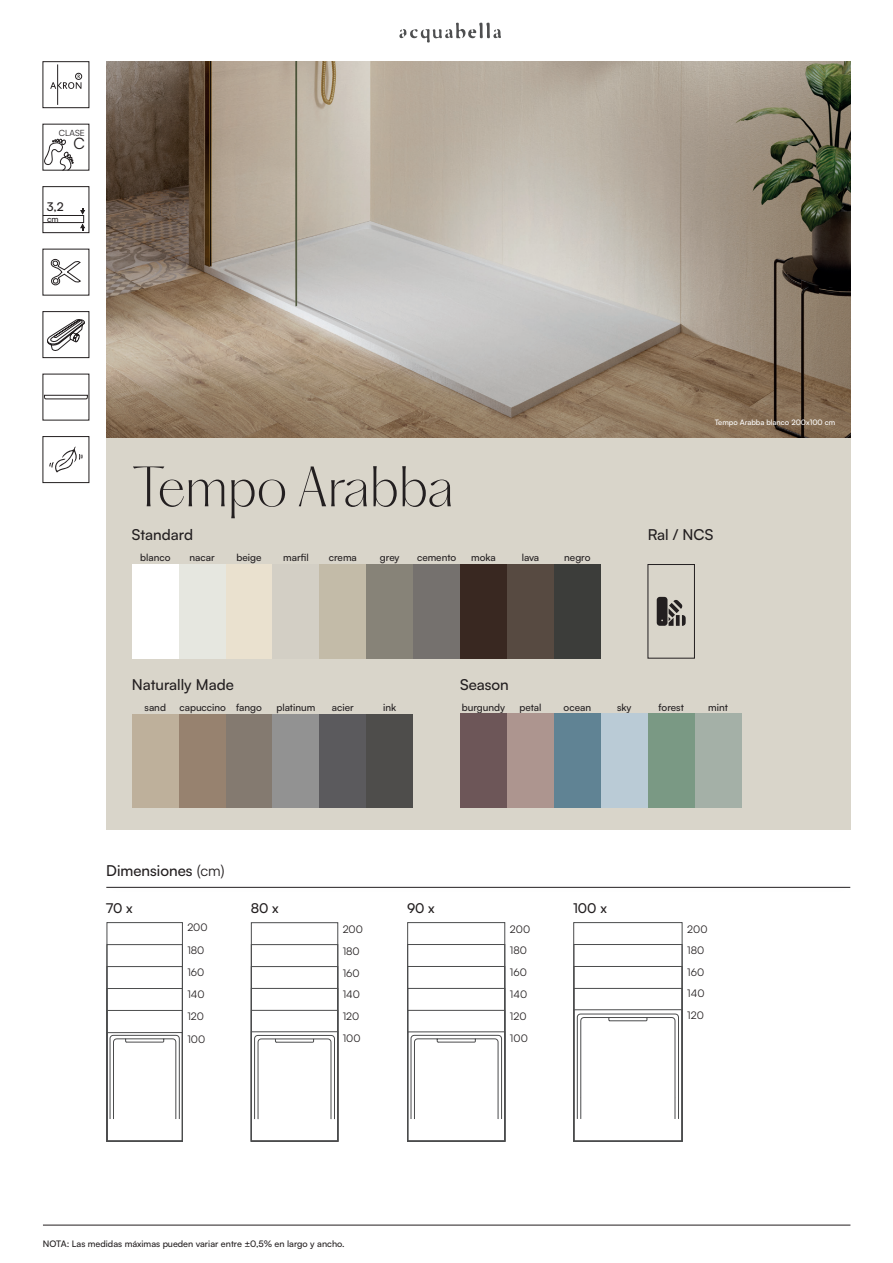
<style>
.page{position:relative;width:893px;height:1263px;background:#fff}
.page>*{position:absolute;margin:0;border:0;box-sizing:border-box;transform-origin:0 0}
.t1{font:200 51px "PP Hatton";color:#231f20}
.t2{font:15.75px "Satoshi";color:#231f20}
.t3{font:500 15px "Satoshi";color:#231f20}
.t4{font:500 13.5px "Satoshi";color:#231f20}
.t5{font:500 12px "Satoshi";color:#231f20}
.t6{font:10.5px "Satoshi";color:#231f20}
.t7{font:500 9.9px "Satoshi";color:#231f20}
.t8{font:500 9px "Satoshi";color:#231f20}
.t9{font:8.55px "Satoshi";color:#231f20}
.t10{font:500 8.25px "Satoshi";color:#231f20}
.pie_de_pág{font:500 7.5px "Satoshi";color:#fff}
.s1{font-weight:400}
</style>
<div class="page">
<svg style="left:399px;top:23px;width:102px;height:20px"></svg>
<hr style="left:43px;top:1225px;width:807px;height:1px;background:#231f20">
<div style="left:106px;top:438px;width:744px;height:392px;background:#d9d5ca"></div>
<hr style="left:106px;top:887px;width:744px;height:1px;background:#231f20">
<div style="left:43px;top:61px;width:46px;height:47px;border:1px solid #231f20"></div>
<div style="left:75px;top:73px;width:7px;height:7px;border:1px solid #231f20;border-radius:50%"></div>
<svg style="left:50px;top:64px;width:31px;height:41px"></svg>
<div style="left:132px;top:564px;width:47px;height:94px;background:#fff"></div>
<div style="left:179px;top:564px;width:47px;height:94px;background:#e6e7e0"></div>
<div style="left:226px;top:564px;width:47px;height:94px;background:#eae1cf"></div>
<div style="left:273px;top:564px;width:46px;height:94px;background:#d3cfc5"></div>
<div style="left:319px;top:564px;width:47px;height:94px;background:#c3bba8"></div>
<div style="left:132px;top:714px;width:47px;height:94px;background:#beb09b"></div>
<div style="left:179px;top:714px;width:47px;height:94px;background:#97826f"></div>
<div style="left:226px;top:714px;width:46px;height:94px;background:#847a70"></div>
<div style="left:272px;top:714px;width:47px;height:94px;background:#929292"></div>
<div style="left:319px;top:714px;width:47px;height:94px;background:#5b5a5d"></div>
<div style="left:366px;top:714px;width:47px;height:94px;background:#4e4d4b"></div>
<div style="left:366px;top:564px;width:47px;height:94px;background:#878378"></div>
<div style="left:413px;top:564px;width:47px;height:94px;background:#75716e"></div>
<div style="left:460px;top:564px;width:47px;height:94px;background:#392821"></div>
<div style="left:507px;top:564px;width:47px;height:94px;background:#574a41"></div>
<div style="left:554px;top:564px;width:47px;height:94px;background:#3c3d3a"></div>
<div style="left:648px;top:564px;width:47px;height:94px;border:1px solid #231f20"></div>
<svg style="left:657px;top:597px;width:29px;height:29px"></svg>
<div style="left:460px;top:714px;width:47px;height:94px;background:#6d5658"></div>
<div style="left:507px;top:714px;width:47px;height:94px;background:#ad958f"></div>
<div style="left:554px;top:714px;width:47px;height:94px;background:#608394"></div>
<div style="left:601px;top:714px;width:47px;height:94px;background:#bacbd6"></div>
<div style="left:648px;top:714px;width:47px;height:94px;background:#7a9984"></div>
<div style="left:695px;top:714px;width:47px;height:94px;background:#a4b0a7"></div>
<img style="left:106px;top:61px;width:744px;height:377px">
<svg style="left:51px;top:259px;width:30px;height:27px"></svg>
<div style="left:43px;top:311px;width:46px;height:47px;border:1px solid #231f20"></div>
<div style="left:43px;top:186px;width:46px;height:47px;border:1px solid #231f20"></div>
<svg style="left:80px;top:208px;width:5px;height:7px"></svg>
<svg style="left:79px;top:223px;width:6px;height:7px"></svg>
<div style="left:43px;top:215px;width:41px;height:8px;border:1px solid #231f20"></div>
<svg style="left:43px;top:139px;width:31px;height:32px"></svg>
<svg style="left:44px;top:398px;width:44px;height:2px"></svg>
<div style="left:44px;top:395px;width:44px;height:3px;border:1px solid #231f20"></div>
<div style="left:43px;top:436px;width:46px;height:47px;border:1px solid #231f20"></div>
<svg style="left:49px;top:447px;width:34px;height:26px"></svg>
<div style="left:107px;top:922px;width:76px;height:219px;border:1px solid #4b4c4d"></div>
<div style="left:251px;top:922px;width:87px;height:219px;border:1px solid #4b4c4d"></div>
<div style="left:573px;top:922px;width:109px;height:219px;border:1px solid #4b4c4d"></div>
<div style="left:407px;top:922px;width:98px;height:219px;border:1px solid #4b4c4d"></div>
<div style="left:573px;top:1009px;width:109px;height:132px;border:1px solid #4b4c4d"></div>
<div style="left:251px;top:1031px;width:87px;height:110px;border:1px solid #4b4c4d"></div>
<div style="left:107px;top:1032px;width:76px;height:109px;border:1px solid #4b4c4d"></div>
<div style="left:407px;top:1031px;width:98px;height:110px;border:1px solid #4b4c4d"></div>
<svg style="left:109px;top:1034px;width:71px;height:85px"></svg>
<svg style="left:254px;top:1034px;width:81px;height:86px"></svg>
<svg style="left:410px;top:1034px;width:92px;height:85px"></svg>
<svg style="left:577px;top:1013px;width:102px;height:106px"></svg>
<svg style="left:47px;top:319px;width:38px;height:32px"></svg>
<p class="t9" style="left:59px;top:127px;width:28px">CLASE</p>
<p class="t2" style="left:73px;top:132px;width:13px">C</p>
<p class="t5" style="left:47px;top:198px;width:18px">3,2</p>
<p class="t10" style="left:47px;top:213px;width:13px">cm</p>
<p class="t1" style="left:132px;top:455px;width:323px">Tempo Arabba</p>
<h3 class="t3" style="left:132px;top:524px;width:63px">Standard</h3>
<p class="t7" style="left:140px;top:551px;width:32px">blanco</p>
<p class="t7" style="left:190px;top:551px;width:27px">nacar</p>
<p class="t7" style="left:237px;top:551px;width:26px">beige</p>
<p class="t7" style="left:283px;top:551px;width:27px">marfil</p>
<p class="t7" style="left:329px;top:551px;width:30px">crema</p>
<p class="t7" style="left:380px;top:551px;width:21px">grey</p>
<p class="t7" style="left:417px;top:551px;width:41px">cemento</p>
<p class="t7" style="left:471px;top:551px;width:26px">moka</p>
<p class="t7" style="left:522px;top:551px;width:19px">lava</p>
<p class="t7" style="left:564px;top:551px;width:28px">negro</p>
<h3 class="t3" style="left:132px;top:674px;width:104px">Naturally Made</h3>
<h3 class="t3" style="left:460px;top:674px;width:50px">Season</h3>
<p class="pie_de_pág" style="left:715px;top:417px;width:122px">Tempo Arabba blanco 200x100 cm</p>
<h3 class="t3" style="left:648px;top:524px;width:67px">Ral / NCS</h3>
<p class="t7" style="left:145px;top:700px;width:23px">sand</p>
<p class="t7" style="left:180px;top:700px;width:84px">capuccino fango</p>
<p class="t7" style="left:276px;top:700px;width:40px">platinum</p>
<p class="t7" style="left:332px;top:700px;width:23px">acier</p>
<p class="t7" style="left:383px;top:700px;width:15px">ink</p>
<h3 class="t3" style="left:106px;top:860px;width:120px">Dimensiones <span class="s1">(cm)</span></h3>
<p class="t7" style="left:462px;top:700px;width:45px">burgundy</p>
<p class="t7" style="left:519px;top:700px;width:24px">petal</p>
<p class="t7" style="left:564px;top:700px;width:29px">ocean</p>
<p class="t7" style="left:617px;top:700px;width:16px">sky</p>
<p class="t7" style="left:659px;top:700px;width:27px">forest</p>
<p class="t7" style="left:708px;top:700px;width:21px">mint</p>
<p class="t4" style="left:106px;top:899px;width:28px">70 x</p>
<p class="t4" style="left:251px;top:899px;width:29px">80 x</p>
<p class="t4" style="left:407px;top:899px;width:29px">90 x</p>
<p class="t4" style="left:573px;top:899px;width:35px">100 x</p>
<p class="t6" style="left:187px;top:921px;width:22px">200</p>
<p class="t6" style="left:343px;top:922px;width:22px">200</p>
<p class="t6" style="left:687px;top:922px;width:22px">200</p>
<p class="t6" style="left:510px;top:922px;width:22px">200</p>
<p class="t6" style="left:187px;top:943px;width:19px">180</p>
<p class="t6" style="left:343px;top:944px;width:19px">180</p>
<p class="t6" style="left:687px;top:944px;width:19px">180</p>
<p class="t6" style="left:510px;top:944px;width:19px">180</p>
<p class="t6" style="left:187px;top:965px;width:19px">160</p>
<p class="t6" style="left:343px;top:966px;width:19px">160</p>
<p class="t6" style="left:687px;top:965px;width:19px">160</p>
<p class="t6" style="left:510px;top:965px;width:19px">160</p>
<p class="t6" style="left:187px;top:987px;width:19px">140</p>
<p class="t6" style="left:343px;top:988px;width:19px">140</p>
<p class="t6" style="left:687px;top:987px;width:19px">140</p>
<p class="t6" style="left:187px;top:1032px;width:19px">100</p>
<p class="t6" style="left:343px;top:1031px;width:19px">100</p>
<p class="t6" style="left:510px;top:987px;width:19px">140</p>
<p class="t6" style="left:510px;top:1031px;width:19px">100</p>
<p class="t6" style="left:187px;top:1009px;width:18px">120</p>
<p class="t6" style="left:343px;top:1009px;width:18px">120</p>
<p class="t6" style="left:687px;top:1008px;width:18px">120</p>
<p class="t6" style="left:510px;top:1009px;width:18px">120</p>
<p class="t8" style="left:43px;top:1237px;width:303px">NOTA: Las medidas máximas pueden variar entre ±0,5% en largo y ancho.</p>
</div>
